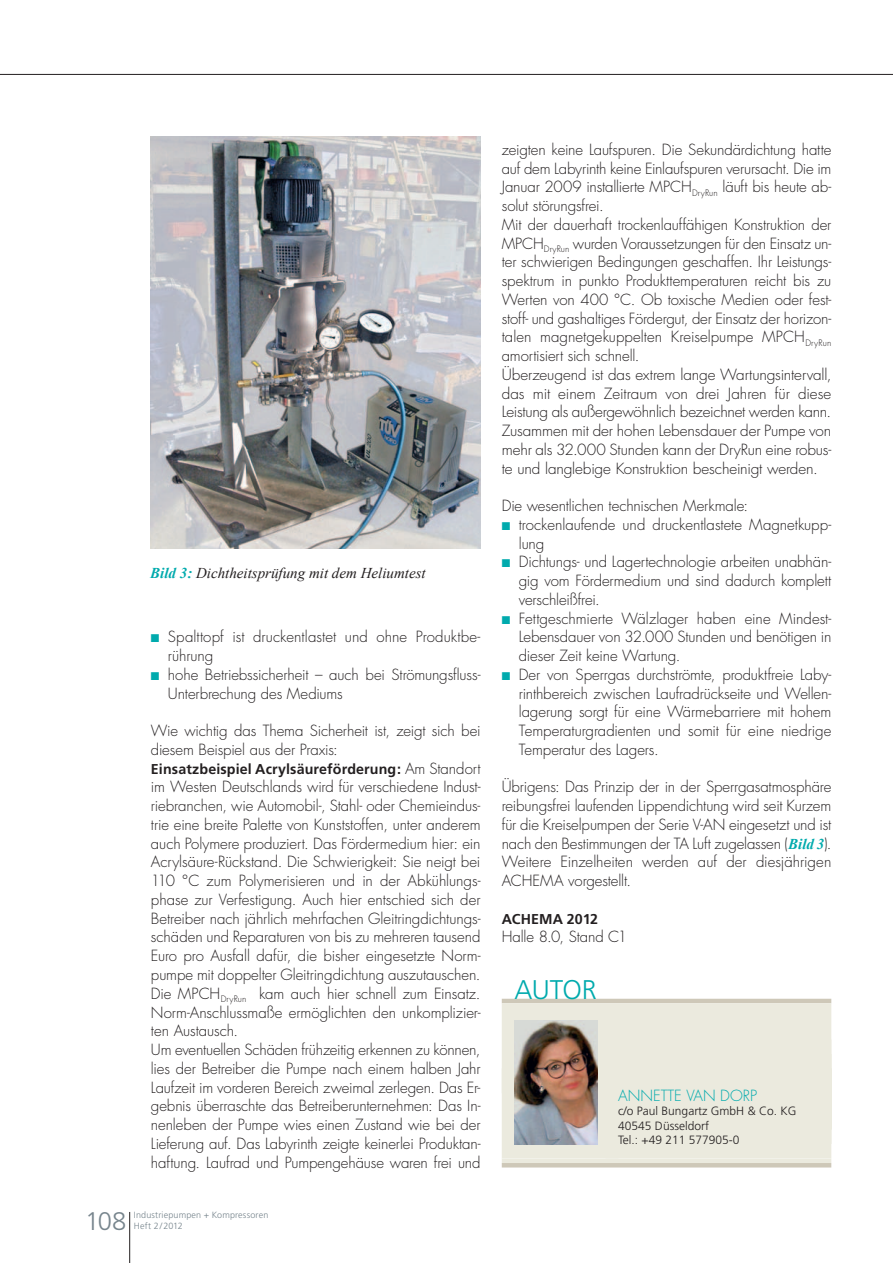
<style>
.page{position:relative;width:893px;height:1263px;background:#fff}
.page>*{position:absolute;margin:0;border:0;box-sizing:border-box;transform-origin:0 0}
.t1{font:300 27px "Frutiger LT Std";letter-spacing:-.02em;color:#00aaad}
.t2{font:300 25.5px "Frutiger LT Std";color:#77858d}
.t3{font:300 15px/18.8px "Futura Std";letter-spacing:-.005em;color:#231f20}
.t4{font:italic 15px "Times New Roman";color:#231f20}
.t5{font:300 15px "Futura Std";color:#00aaad}
.t6{font:700 14.25px "Frutiger";letter-spacing:.005em;color:#231f20}
.t7{font:300 12px/14.4px "Frutiger";color:#231f20}
.t8{font:300 9px/10.8px "Frutiger LT Std";letter-spacing:.015em;color:#77858d}
.s1{font-weight:700;color:#00aaad}
.s2{color:#00aaad}
.s3{font-family:"Futura Std";font-weight:300;font-size:15px}
.s4{font-family:"Times New Roman";font-weight:700;font-style:italic;color:#00aaad}
</style>
<div class="page">
<hr style="left:0;top:74px;width:893px;height:1px;background:#231f20">
<hr style="left:129px;top:1212px;width:1px;height:51px;background:#231f20">
<hr style="left:502px;top:999px;width:329px;height:4px;background:#cec8b8">
<div style="left:502px;top:1003px;width:329px;height:90px;background:#ebeade"></div>
<div style="left:502px;top:1158px;width:329px;height:5px;background:#ebeade"></div>
<hr style="left:502px;top:1163px;width:329px;height:4px;background:#cec8b8">
<div style="left:502px;top:1068px;width:116px;height:90px;background:#ebeade"></div>
<img style="left:514px;top:1020px;width:83px;height:124px">
<div style="left:605px;top:1068px;width:226px;height:90px;background:#ebeade"></div>
<img style="left:150px;top:137px;width:330px;height:412px">
<p class="t4" style="left:150px;top:564px;width:277px"><span class="s1">Bild 3:</span> Dichtheitsprüfung mit dem Heliumtest</p>
<p class="t3" style="left:168px;top:629px;width:314px;text-indent:-17px"><span class="s2">■</span> Spalttopf ist druckentlastet und ohne Produktbe&shy;rührung</p>
<p class="t3" style="left:168px;top:666px;width:314px;text-indent:-17px"><span class="s2">■</span> hohe Betriebssicherheit – auch bei Strömungs fluss-<br>Unterbrechung des Mediums</p>
<p class="t3" style="left:151px;top:722px;width:331px">Wie wichtig das Thema Sicherheit ist, zeigt sich bei diesem Beispiel aus der Praxis:</p>
<p class="t6" style="left:151px;top:763px;width:331px">Einsatzbeispiel Acrylsäureförderung: <span class="s3">Am Standort</span></p>
<p class="t3" style="left:151px;top:779px;width:331px">im Westen Deutschlands wird für verschiedene Indust&shy;riebranchen, wie Automobil-, Stahl- oder Chemieindus&shy;trie eine breite Palette von Kunststoffen, unter anderem auch Polymere produziert. Das Fördermedium hier: ein Acrylsäure-Rückstand. Die Schwierigkeit: Sie neigt bei 110 °C zum Polymerisieren und in der Abkühlungs&shy;phase zur Verfestigung. Auch hier entschied sich der Betreiber nach jährlich mehrfachen Gleitringdichtungs&shy;schäden und Reparaturen von bis zu mehreren tausend Euro pro Ausfall dafür, die bisher eingesetzte Norm&shy;pumpe mit doppelter Gleitringdichtung auszutauschen.<br>Die MPCH<sub>DryRun</sub> kam auch hier schnell zum Einsatz.<br>Norm-Anschlussmaße ermöglichten den unkomplizier&shy;ten Austausch.<br>Um eventuellen Schäden frühzeitig erkennen zu können, lies der Betreiber die Pumpe nach einem halben Jahr Laufzeit im vorderen Bereich zweimal zerlegen. Das Er&shy;gebnis überraschte das Betreiberunternehmen: Das In&shy;nenleben der Pumpe wies einen Zustand wie bei der Lieferung auf. Das Labyrinth zeigte keinerlei Produktan&shy;haftung. Laufrad und Pumpengehäuse waren frei und</p>
<h2 class="t2" style="left:85px;top:1211px;width:43px">108</h2>
<p class="t8" style="left:134px;top:1210px;width:136px">Industriepumpen + Kompressoren<br>Heft 2 / 2012</p>
<p class="t3" style="left:502px;top:141px;width:331px">zeigten keine Laufspuren. Die Sekundärdichtung hatte auf dem Labyrinth keine Einlaufspuren verursacht. Die im Januar 2009 installierte MPCH<sub>DryRun</sub> läuft bis heute ab&shy;solut störungsfrei.<br>Mit der dauerhaft trockenlauffähigen Konstruktion der MPCH<sub>DryRun</sub> wurden Voraussetzungen für den Einsatz un&shy;ter schwierigen Bedingungen geschaffen. Ihr Leistungs&shy;spektrum in punkto Produkttemperaturen reicht bis zu Werten von 400 °C. Ob toxische Medien oder fest&shy;stoff- und gashaltiges Fördergut, der Einsatz der horizon&shy;talen magnetgekuppelten Kreiselpumpe MPCH<sub>DryRun </sub>amortisiert sich schnell.<br>Überzeugend ist das extrem lange Wartungsintervall, das mit einem Zeitraum von drei Jahren für diese Leistung als außergewöhnlich bezeichnet werden kann.<br>Zusammen mit der hohen Lebensdauer der Pumpe von mehr als 32.000 Stunden kann der DryRun eine robus&shy;te und langlebige Konstruktion be scheinigt werden.</p>
<p class="t3" style="left:502px;top:497px;width:248px">Die wesentlichen technischen Merkmale:</p>
<p class="t3" style="left:519px;top:516px;width:314px;text-indent:-17px"><span class="s2">■</span> trockenlaufende und druckentlastete Magnetkupp&shy;lung</p>
<p class="t3" style="left:519px;top:554px;width:314px;text-align:justify;text-indent:-17px"><span class="s2">■</span> Dichtungs- und Lagertechnologie arbeiten unabhän&shy;gig vom Fördermedium und sind dadurch komplett verschleißfrei.</p>
<p class="t3" style="left:519px;top:610px;width:314px;text-align:justify;text-indent:-17px"><span class="s2">■</span> Fettgeschmierte Wälzlager haben eine Mindest-Lebensdauer von 32.000 Stunden und benötigen in dieser Zeit keine Wartung.</p>
<p class="t3" style="left:519px;top:666px;width:314px;text-align:justify;text-indent:-17px"><span class="s2">■</span> Der von Sperrgas durchströmte, produktfreie Laby&shy;rinthbereich zwischen Laufradrückseite und Wellen&shy;lagerung sorgt für eine Wärmebarriere mit hohem Temperaturgradienten und somit für eine niedrige Temperatur des Lagers.</p>
<p class="t3" style="left:502px;top:779px;width:331px;text-align:justify">Übrigens: Das Prinzip der in der Sperrgasatmosphäre reibungsfrei laufenden Lippendichtung wird seit Kurzem für die Kreiselpumpen der Serie V-AN eingesetzt und ist nach den Bestimmungen der TA Luft zugelassen (<span class="s4">Bild 3</span>).<br>Weitere Einzelheiten werden auf der diesjährigen ACHEMA vorgestellt.</p>
<p class="t6" style="left:502px;top:913px;width:98px">ACHEMA 2012</p>
<p class="t3" style="left:502px;top:929px;width:127px">Halle 8.0, Stand C1</p>
<h1 class="t1" style="left:514px;top:978px;width:84px">AUTOR</h1>
<p class="t5" style="left:618px;top:1088px;width:140px">ANNETTE VAN DORP</p>
<p class="t7" style="left:618px;top:1105px;width:180px">c/o Paul Bungartz GmbH &amp; Co. KG<br>40545 Düsseldorf<br>Tel.: +49 211 577905-0</p>
</div>
